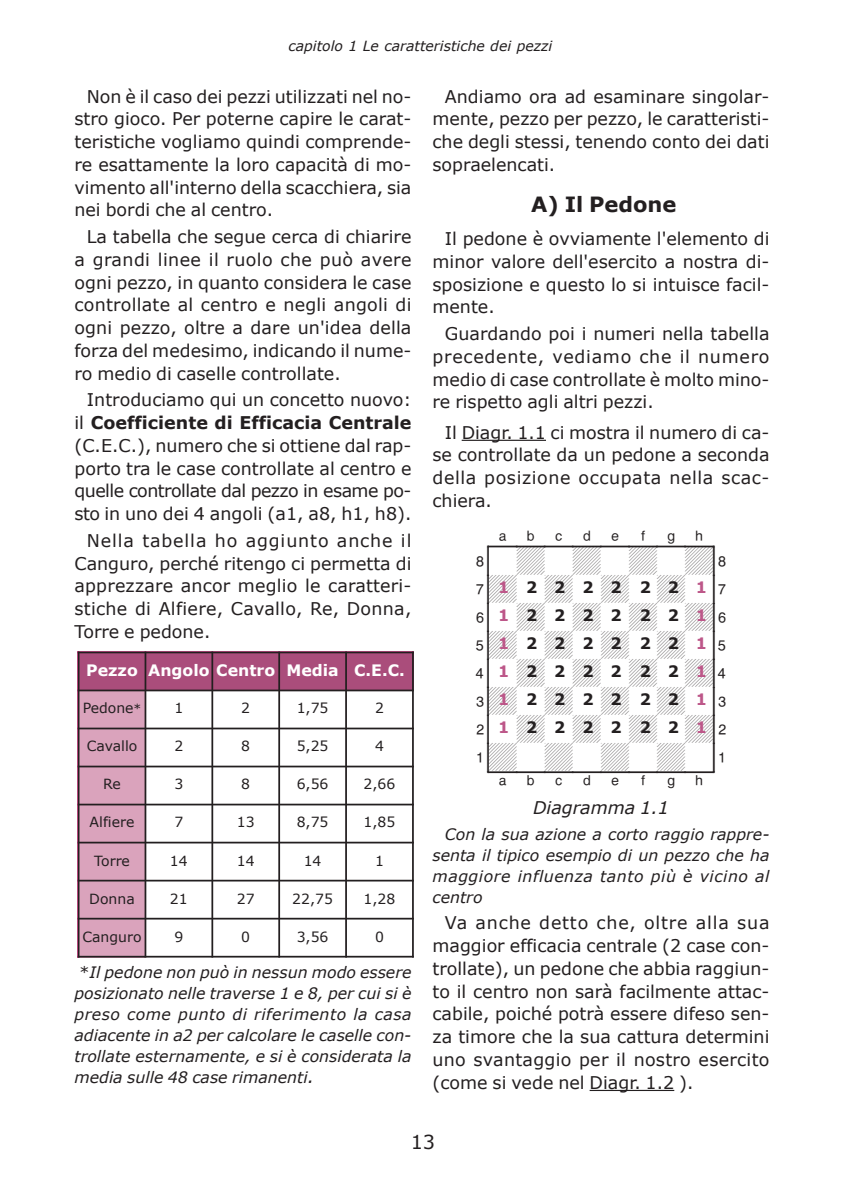
<style>
.page{position:relative;width:844px;height:1191px;background:#fff}
.page>*{position:absolute;margin:0;border:0;box-sizing:border-box;transform-origin:0 0}
.t1{font:28px/28px "Diagram TT Fritz";color:#231f20;text-align:justify}
.t2{font:700 21px "Verdana";color:#231f20}
.t3{font:19.25px "Verdana";color:#231f20}
.t4{font:17.5px/22.8px "Verdana";color:#231f20;text-align:justify}
.t5{font:italic 17.5px "Verdana";color:#231f20}
.t6{font:italic 15.75px/21px "Verdana";color:#231f20;text-align:justify}
.t7{font:700 15.75px/28px "Verdana";letter-spacing:1.07em;color:#231f20;text-align:justify}
.t8{font:700 15.75px "Verdana";color:#fff}
.t9{font:14px "Verdana";color:#231f20}
.t10{font:italic 14px "Verdana";color:#231f20}
.s1{font-weight:700}
.s2{font-size:12.25px}
.s3{font-style:normal}
.s4{font-size:17.5px}
.s5{color:#bd5789}
</style>
<div class="page">
<hr style="left:461px;top:440px;width:85px;height:1px;background:#231f20">
<hr style="left:589px;top:1089px;width:85px;height:2px;background:#231f20">
<div style="left:78px;top:651px;width:67px;height:39px;background:#aa4d7b"></div>
<div style="left:145px;top:651px;width:67px;height:39px;background:#aa4d7b"></div>
<div style="left:212px;top:651px;width:67px;height:39px;background:#aa4d7b"></div>
<div style="left:279px;top:651px;width:67px;height:39px;background:#aa4d7b"></div>
<div style="left:346px;top:651px;width:67px;height:39px;background:#aa4d7b"></div>
<div style="left:78px;top:690px;width:67px;height:38px;background:#daa3bc"></div>
<div style="left:78px;top:728px;width:67px;height:38px;background:#daa3bc"></div>
<div style="left:78px;top:766px;width:67px;height:38px;background:#daa3bc"></div>
<div style="left:78px;top:804px;width:67px;height:38px;background:#daa3bc"></div>
<div style="left:78px;top:842px;width:67px;height:38px;background:#daa3bc"></div>
<div style="left:78px;top:880px;width:67px;height:38px;background:#daa3bc"></div>
<div style="left:78px;top:918px;width:67px;height:39px;background:#daa3bc"></div>
<hr style="left:78px;top:651px;width:1px;height:306px;background:#231f20">
<hr style="left:144px;top:651px;width:2px;height:306px;background:#231f20">
<hr style="left:211px;top:651px;width:2px;height:306px;background:#231f20">
<hr style="left:278px;top:651px;width:2px;height:306px;background:#231f20">
<hr style="left:345px;top:651px;width:2px;height:306px;background:#231f20">
<hr style="left:412px;top:651px;width:1px;height:306px;background:#231f20">
<hr style="left:78px;top:651px;width:335px;height:2px;background:#231f20">
<hr style="left:78px;top:689px;width:335px;height:2px;background:#231f20">
<hr style="left:78px;top:727px;width:335px;height:2px;background:#231f20">
<hr style="left:78px;top:765px;width:335px;height:2px;background:#231f20">
<hr style="left:78px;top:803px;width:335px;height:2px;background:#231f20">
<hr style="left:78px;top:841px;width:335px;height:2px;background:#231f20">
<hr style="left:78px;top:879px;width:335px;height:2px;background:#231f20">
<hr style="left:78px;top:917px;width:335px;height:2px;background:#231f20">
<hr style="left:78px;top:955px;width:335px;height:2px;background:#231f20">
<p class="t10" style="left:288px;top:37px;width:265px">capitolo 1 Le caratteristiche dei pezzi</p>
<p class="t4" style="left:74px;top:84px;width:338px;text-indent:12px">Non è il caso dei pezzi utilizzati nel no&shy;stro gioco. Per poterne capire le carat&shy;teristiche vogliamo quindi comprende&shy;re esattamente la loro capacità di mo&shy;vimento all'interno della scacchiera, sia nei bordi che al centro.</p>
<p class="t4" style="left:74px;top:225px;width:338px;text-indent:12px">La tabella che segue cerca di chiarire a grandi linee il ruolo che può avere ogni pezzo, in quanto considera le case controllate al centro e negli angoli di ogni pezzo, oltre a dare un'idea della forza del medesimo, indicando il nume&shy;ro medio di caselle controllate.</p>
<p class="t4" style="left:74px;top:388px;width:338px;text-indent:12px">Introduciamo qui un concetto nuovo: il <span class="s1">Coefficiente di Efficacia Centrale </span>(C.E.C.), numero che si ottiene dal rap&shy;porto tra le case controllate al centro e quelle controllate dal pezzo in esame po&shy;sto in uno dei 4 angoli (a1, a8, h1, h8).</p>
<p class="t4" style="left:74px;top:528px;width:338px;text-indent:12px">Nella tabella ho aggiunto anche il Canguro, perché ritengo ci permetta di apprezzare ancor meglio le caratteri&shy;stiche di Alfiere, Cavallo, Re, Donna, Torre e pedone.</p>
<p class="t8" style="left:86px;top:660px;width:320px">Pezzo Angolo Centro Media C.E.C.</p>
<p class="t9" style="left:83px;top:699px;width:60px">Pedone<span class="s2">*</span></p>
<p class="t9" style="left:174px;top:699px;width:10px">1</p>
<p class="t9" style="left:241px;top:699px;width:10px">2</p>
<p class="t9" style="left:296px;top:699px;width:33px">1,75</p>
<p class="t9" style="left:375px;top:699px;width:10px">2</p>
<p class="t9" style="left:87px;top:737px;width:52px">Cavallo</p>
<p class="t9" style="left:174px;top:737px;width:10px">2</p>
<p class="t9" style="left:241px;top:737px;width:10px">8</p>
<p class="t9" style="left:296px;top:737px;width:33px">5,25</p>
<p class="t9" style="left:375px;top:737px;width:10px">4</p>
<p class="t9" style="left:103px;top:775px;width:19px">Re</p>
<p class="t9" style="left:174px;top:775px;width:10px">3</p>
<p class="t9" style="left:241px;top:775px;width:10px">8</p>
<p class="t9" style="left:296px;top:775px;width:33px">6,56</p>
<p class="t9" style="left:363px;top:775px;width:33px">2,66</p>
<p class="t9" style="left:90px;top:813px;width:46px">Alfiere</p>
<p class="t9" style="left:174px;top:813px;width:10px">7</p>
<p class="t9" style="left:237px;top:813px;width:19px">13</p>
<p class="t9" style="left:296px;top:813px;width:33px">8,75</p>
<p class="t9" style="left:363px;top:813px;width:33px">1,85</p>
<p class="t9" style="left:94px;top:851px;width:37px">Torre</p>
<p class="t9" style="left:170px;top:851px;width:19px">14</p>
<p class="t9" style="left:237px;top:851px;width:19px">14</p>
<p class="t9" style="left:303px;top:851px;width:19px">14</p>
<p class="t9" style="left:375px;top:851px;width:10px">1</p>
<p class="t9" style="left:89px;top:889px;width:47px">Donna</p>
<p class="t9" style="left:170px;top:889px;width:19px">21</p>
<p class="t9" style="left:237px;top:889px;width:19px">27</p>
<p class="t9" style="left:292px;top:889px;width:42px">22,75</p>
<p class="t9" style="left:363px;top:889px;width:33px">1,28</p>
<p class="t9" style="left:82px;top:927px;width:61px">Canguro</p>
<p class="t9" style="left:174px;top:927px;width:10px">9</p>
<p class="t9" style="left:241px;top:927px;width:10px">0</p>
<p class="t9" style="left:296px;top:927px;width:33px">3,56</p>
<p class="t9" style="left:375px;top:927px;width:10px">0</p>
<p class="t6" style="left:74px;top:961px;width:338px;text-indent:5px"><span class="s3">*</span>Il pedone non può in nessun modo essere posizionato nelle traverse 1 e 8, per cui si è preso come punto di riferimento la casa adiacente in a2 per calcolare le caselle con&shy;trollate esternamente, e si è considerata la media sulle 48 case rimanenti<span class="s4">.</span></p>
<p class="t4" style="left:432px;top:84px;width:338px;text-indent:12px">Andiamo ora ad esaminare singolar&shy;mente, pezzo per pezzo, le caratteristi&shy;che degli stessi, tenendo conto dei dati sopraelencati.</p>
<p class="t2" style="left:531px;top:191px;width:147px">A) Il Pedone</p>
<p class="t4" style="left:432px;top:227px;width:338px;text-indent:12px">Il pedone è ovviamente l'elemento di minor valore dell'esercito a nostra di&shy;sposizione e questo lo si intuisce facil&shy;mente.</p>
<p class="t4" style="left:432px;top:322px;width:338px;text-indent:12px">Guardando poi i numeri nella tabella precedente, vediamo che il numero medio di case controllate è molto mino&shy;re rispetto agli altri pezzi.</p>
<p class="t4" style="left:432px;top:420px;width:338px;text-indent:12px">Il Diagr. 1.1 ci mostra il numero di ca&shy;se controllate da un pedone a seconda della posizione occupata nella scac&shy;chiera.</p>
<h1 class="t1" style="left:470px;top:519px;width:262px">XABCDEFGHY 8++++( 7++++' 6++++&amp; 5++++% 4++++$ 3++++# 2++++" 1++++! xabcdefghy</h1>
<p class="t5" style="left:533px;top:796px;width:137px">Diagramma 1.1</p>
<p class="t6" style="left:432px;top:823px;width:338px;text-indent:12px">Con la sua azione a corto raggio rappre&shy;senta il tipico esempio di un pezzo che ha maggiore influenza tanto più è vicino al centro</p>
<p class="t4" style="left:432px;top:911px;width:338px;text-indent:12px">Va anche detto che, oltre alla sua maggior efficacia centrale (2 case con&shy;trollate), un pedone che abbia raggiun&shy;to il centro non sarà facilmente attac&shy;cabile, poiché potrà essere difeso sen&shy;za timore che la sua cattura determini uno svantaggio per il nostro esercito (come si vede nel Diagr. 1.2 ).</p>
<p class="t7" style="left:498px;top:572px;width:210px"><span class="s5">1</span>222222<span class="s5">1<br>1</span>222222<span class="s5">1<br>1</span>222222<span class="s5">1<br>1</span>222222<span class="s5">1<br>1</span>222222<span class="s5">1<br>1</span>222222<span class="s5">1</span></p>
<p class="t3" style="left:410px;top:1129px;width:26px">13</p>
</div>
